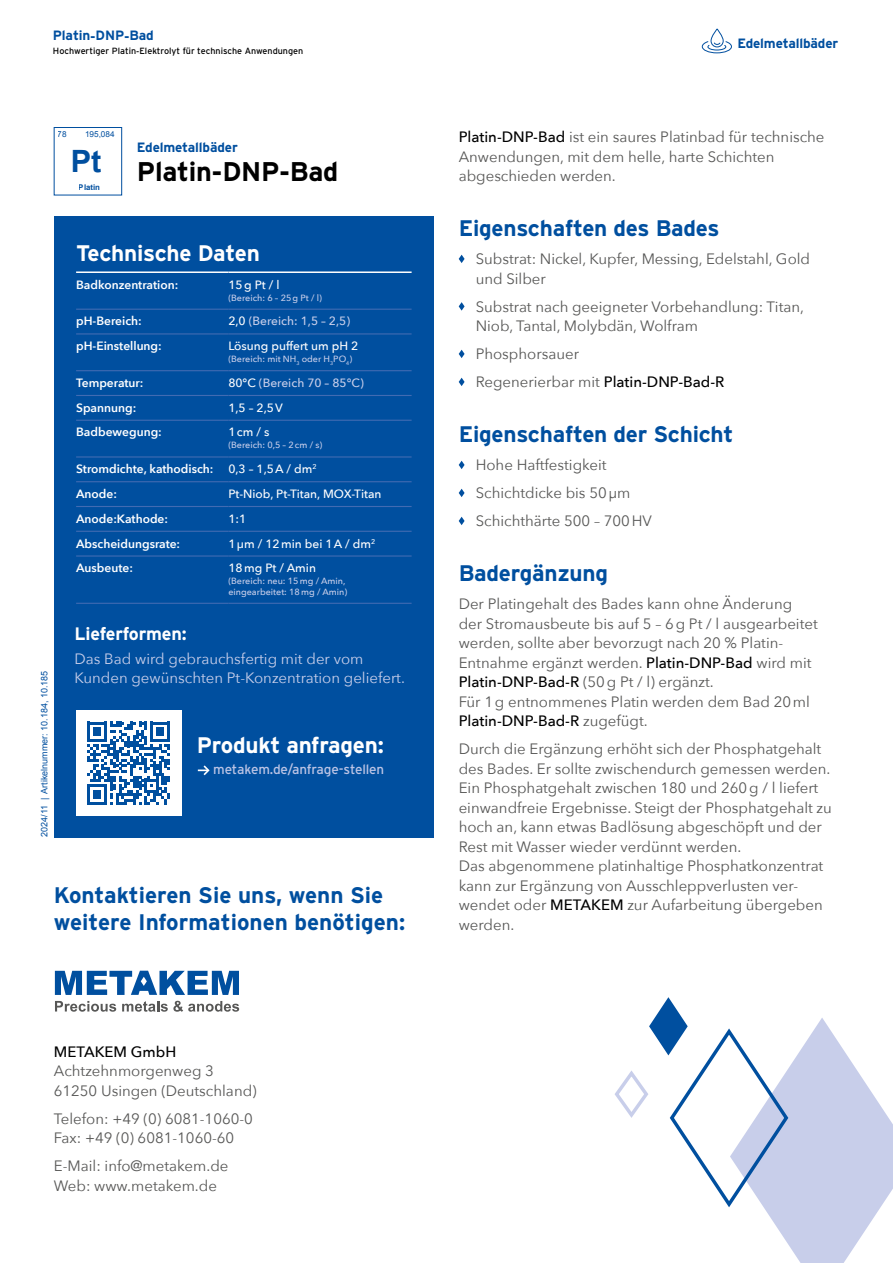
<style>
.page{position:relative;width:893px;height:1263px;background:#fff}
.page>*{position:absolute;margin:0;border:0;box-sizing:border-box;transform-origin:0 0}
.t1{font:700 27px "Interstate";letter-spacing:-.01em;color:#000}
.t2{font:700 22.5px/27px "Interstate";letter-spacing:-.01em;color:#004f9f}
.t3{font:700 22.5px "Interstate";letter-spacing:-.01em;color:#fff}
.t4{font:700 18px "Interstate";letter-spacing:-.01em;color:#fff}
.t5{font:15px/19.5px "Avenir Next";color:#575756}
.t6{font:15px/19.5px "Avenir Next";color:#c8ceea}
.t7{font:500 15px "Avenir Next";color:#000}
.t8{font:700 13.5px "Interstate";letter-spacing:-.01em;color:#004f9f}
.t9{font:13.5px "Interstate";letter-spacing:-.01em;color:#bcc4e5}
.t10{font:600 12px/24.8px "Avenir Next";color:#fff}
.t11{font:500 12px "Avenir Next";color:#fff}
.t12{font:500 12px "Avenir Next";color:#c8ceea}
.t13{font:500 9px/10.5px "Avenir Next";color:#c8ceea}
.t14{font:9px "Interstate";color:#000}
.t15{font:9px "Arial";color:#004f9f}
.t16{font:8.25px "Arial";letter-spacing:-.005em;color:#004f9f}
.t17{font:700 7.8px "Arial";letter-spacing:-.005em;color:#004f9f}
.s1{font-weight:500;color:#000}
.s2{color:#fff}
.s3{font-weight:500}
</style>
<div class="page">
<div style="left:711px;top:29px;width:13px;height:18px;border:1px solid #004f9f;border-radius:6px"></div>
<svg style="left:702px;top:41px;width:30px;height:12px"></svg>
<div style="left:54px;top:216px;width:380px;height:621px;background:#004f9f"></div>
<hr style="left:76px;top:309px;width:152px;height:1px;background:#416bb2">
<hr style="left:228px;top:309px;width:184px;height:1px;background:#416bb2">
<hr style="left:76px;top:333px;width:152px;height:1px;background:#416bb2">
<hr style="left:228px;top:333px;width:184px;height:1px;background:#416bb2">
<hr style="left:76px;top:370px;width:152px;height:1px;background:#416bb2">
<hr style="left:228px;top:370px;width:184px;height:1px;background:#416bb2">
<hr style="left:76px;top:395px;width:152px;height:1px;background:#416bb2">
<hr style="left:228px;top:395px;width:184px;height:1px;background:#416bb2">
<hr style="left:76px;top:420px;width:152px;height:1px;background:#416bb2">
<hr style="left:228px;top:420px;width:184px;height:1px;background:#416bb2">
<hr style="left:76px;top:456px;width:152px;height:1px;background:#416bb2">
<hr style="left:228px;top:456px;width:184px;height:1px;background:#416bb2">
<hr style="left:76px;top:481px;width:152px;height:1px;background:#416bb2">
<hr style="left:228px;top:481px;width:184px;height:1px;background:#416bb2">
<hr style="left:76px;top:506px;width:152px;height:1px;background:#416bb2">
<hr style="left:228px;top:506px;width:184px;height:1px;background:#416bb2">
<hr style="left:76px;top:531px;width:152px;height:1px;background:#416bb2">
<hr style="left:228px;top:531px;width:184px;height:1px;background:#416bb2">
<hr style="left:76px;top:555px;width:152px;height:2px;background:#416bb2">
<hr style="left:228px;top:555px;width:184px;height:2px;background:#416bb2">
<hr style="left:76px;top:603px;width:152px;height:1px;background:#416bb2">
<hr style="left:228px;top:603px;width:184px;height:1px;background:#416bb2">
<hr style="left:76px;top:271px;width:152px;height:2px;background:#fff">
<hr style="left:228px;top:271px;width:184px;height:2px;background:#fff">
<div style="left:54px;top:127px;width:68px;height:68px;border:1px solid #004f9f"></div>
<svg style="left:459px;top:255px;width:6px;height:8px"></svg>
<svg style="left:459px;top:302px;width:6px;height:9px"></svg>
<svg style="left:459px;top:350px;width:6px;height:8px"></svg>
<svg style="left:459px;top:378px;width:6px;height:8px"></svg>
<svg style="left:459px;top:461px;width:6px;height:8px"></svg>
<svg style="left:459px;top:489px;width:6px;height:8px"></svg>
<svg style="left:459px;top:517px;width:6px;height:8px"></svg>
<svg style="left:198px;top:765px;width:12px;height:10px"></svg>
<div style="left:76px;top:710px;width:105px;height:106px;background:#fff"></div>
<svg style="left:87px;top:722px;width:83px;height:82px"></svg>
<svg style="left:55px;top:1001px;width:61px;height:11px"></svg>
<svg style="left:122px;top:1001px;width:117px;height:11px"></svg>
<svg style="left:55px;top:971px;width:184px;height:24px"></svg>
<svg style="left:614px;top:997px;width:279px;height:266px"></svg>
<p class="t8" style="left:53px;top:30px;width:102px">Platin-DNP-Bad</p>
<p class="t14" style="left:53px;top:47px;width:252px">Hochwertiger Platin-Elektrolyt für technische Anwendungen</p>
<p class="t8" style="left:737px;top:37px;width:102px">Edelmetallbäder</p>
<p class="t16" style="left:85px;top:131px;width:31px">195,084</p>
<p class="t5" style="left:459px;top:127px;width:367px"><span class="s1">Platin-DNP-Bad</span> ist ein saures Platinbad für technische<br>Anwendungen, mit dem helle, harte Schichten abgeschieden werden.</p>
<h2 class="t2" style="left:459px;top:216px;width:262px">Eigenschaften des Bades</h2>
<p class="t5" style="left:476px;top:249px;width:336px">Substrat: Nickel, Kupfer, Messing, Edelstahl, Gold und Silber</p>
<p class="t5" style="left:476px;top:297px;width:330px">Substrat nach geeigneter Vorbehandlung: Titan,<br>Niob, Tantal, Molybdän, Wolfram</p>
<p class="t5" style="left:476px;top:340px;width:250px;line-height:28px">Phosphorsauer<br>Regenerierbar mit <span class="s1">Platin-DNP-Bad-R</span></p>
<h2 class="t2" style="left:459px;top:422px;width:276px">Eigenschaften der Schicht</h2>
<p class="t5" style="left:476px;top:451px;width:178px;line-height:28px">Hohe Haftfestigkeit<br>Schichtdicke bis 50 µm<br>Schichthärte 500 – 700 HV</p>
<h2 class="t2" style="left:459px;top:561px;width:151px">Badergänzung</h2>
<p class="t5" style="left:459px;top:594px;width:361px">Der Platingehalt des Bades kann ohne Änderung der Stromausbeute bis auf 5 – 6 g Pt / l ausgearbeitet werden, sollte aber bevorzugt nach 20 % Platin-Entnahme ergänzt werden. <span class="s1">Platin-DNP-Bad</span> wird mit <span class="s1">Platin-DNP-Bad-R</span> (50 g Pt / l) ergänzt.<br>Für 1 g entnommenes Platin werden dem Bad 20 ml <span class="s1">Platin-DNP-Bad-R</span> zugefügt.</p>
<p class="t5" style="left:459px;top:739px;width:375px">Durch die Ergänzung erhöht sich der Phosphatgehalt des Bades. Er sollte zwischendurch gemessen werden.<br>Ein Phosphatgehalt zwischen 180 und 260 g / l liefert einwandfreie Ergebnisse. Steigt der Phosphatgehalt zu hoch an, kann etwas Badlösung abgeschöpft und der Rest mit Wasser wieder verdünnt werden.<br>Das abgenommene platinhaltige Phosphat konzentrat kann zur Ergänzung von Ausschleppverlusten ver&shy;wendet oder <span class="s1">METAKEM</span> zur Aufarbeitung übergeben werden.</p>
<p class="t16" style="left:58px;top:129px;width:11px">78</p>
<p class="t8" style="left:137px;top:141px;width:102px">Edelmetallbäder</p>
<h1 class="t1" style="left:71px;top:160px;width:269px"><sup>Pt</sup> Platin-DNP-Bad</h1>
<p class="t17" style="left:79px;top:182px;width:23px">Platin</p>
<h2 class="t3" style="left:76px;top:243px;width:185px">Technische Daten</h2>
<p class="t10" style="left:76px;top:273px;width:104px">Badkonzentration:</p>
<p class="t11" style="left:228px;top:279px;width:53px">15 g Pt / l</p>
<p class="t13" style="left:228px;top:293px;width:95px">(Bereich: 6 – 25 g Pt / l)</p>
<p class="t10" style="left:76px;top:310px;width:67px">pH-Bereich:</p>
<p class="t12" style="left:228px;top:316px;width:123px"><span class="s2">2,0</span> (Bereich: 1,5 – 2,5)</p>
<p class="t10" style="left:76px;top:335px;width:87px">pH-Einstellung:</p>
<p class="t11" style="left:228px;top:341px;width:132px">Lösung puffert um pH 2</p>
<p class="t13" style="left:228px;top:355px;width:125px">(Bereich: mit NH<sub>3</sub> oder H<sub>3</sub>PO<sub>4</sub>)</p>
<p class="t10" style="left:76px;top:371px;width:69px">Temperatur:</p>
<p class="t12" style="left:228px;top:378px;width:137px"><span class="s2">80°C</span> (Bereich 70 – 85°C)</p>
<p class="t10" style="left:76px;top:396px;width:62px">Spannung:</p>
<p class="t11" style="left:228px;top:402px;width:56px">1,5 – 2,5 V</p>
<p class="t10" style="left:76px;top:421px;width:87px">Badbewegung:</p>
<p class="t11" style="left:228px;top:427px;width:43px">1 cm / s</p>
<p class="t13" style="left:228px;top:441px;width:95px">(Bereich: 0,5 – 2 cm / s)</p>
<p class="t10" style="left:76px;top:458px;width:242px">Stromdichte, kathodisch: <span class="s3">0,3 – 1,5 A / dm</span><sup>2<br></sup>Anode:</p>
<p class="t11" style="left:228px;top:489px;width:155px">Pt-Niob, Pt-Titan, MOX-Titan</p>
<p class="t10" style="left:76px;top:507px;width:93px">Anode:Kathode:</p>
<p class="t11" style="left:228px;top:513px;width:19px">1:1</p>
<p class="t10" style="left:76px;top:532px;width:106px">Abscheidungsrate:</p>
<p class="t11" style="left:228px;top:533px;width:148px">1 μm / 12 min bei 1 A / dm<sup>2</sup></p>
<p class="t10" style="left:76px;top:557px;width:58px">Ausbeute:</p>
<p class="t11" style="left:228px;top:563px;width:89px">18 mg Pt / Amin</p>
<p class="t13" style="left:228px;top:577px;width:120px">(Bereich: neu: 15 mg / Amin, eingearbeitet: 18 mg / Amin)</p>
<p class="t4" style="left:75px;top:626px;width:114px">Lieferformen:</p>
<p class="t6" style="left:75px;top:649px;width:332px">Das Bad wird gebrauchsfertig mit der vom<br>Kunden gewünschten Pt-Konzentration geliefert.</p>
<p class="t15" style="left:41px;top:837px;width:168px;rotate:-90deg">2024/11 | Artikelnummer: 10.184, 10.185</p>
<h2 class="t3" style="left:197px;top:735px;width:189px">Produkt anfragen:</h2>
<p class="t9" style="left:213px;top:763px;width:173px">metakem.de/anfrage-stellen</p>
<h2 class="t2" style="left:54px;top:882px;width:353px">Kontaktieren Sie uns, wenn Sie weitere Informationen benötigen:</h2>
<p class="t7" style="left:54px;top:1045px;width:124px">METAKEM GmbH</p>
<p class="t5" style="left:54px;top:1061px;width:204px">Achtzehnmorgenweg 3<br>61250 Usingen (Deutschland)</p>
<p class="t5" style="left:54px;top:1109px;width:201px">Telefon: +49 (0) 6081-1060-0<br>Fax: +49 (0) 6081-1060-60</p>
<p class="t5" style="left:54px;top:1157px;width:176px">E-Mail: info@metakem.de<br>Web: www.metakem.de</p>
</div>
